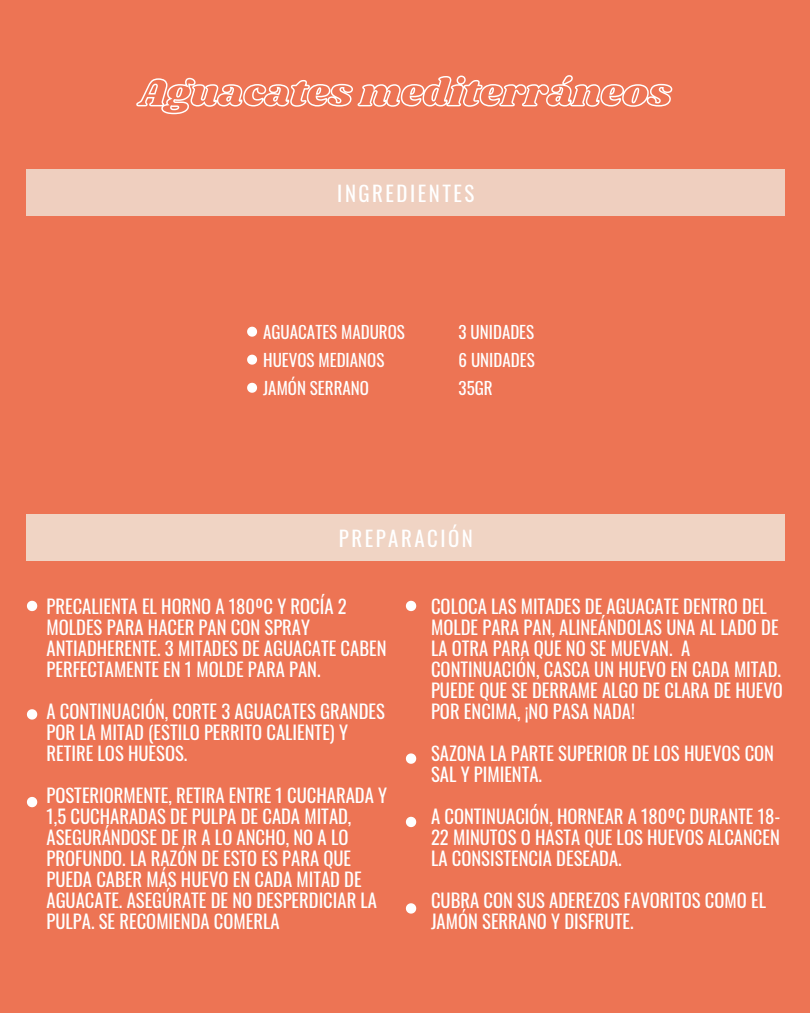
<style>
.page{position:relative;width:810px;height:1013px;background:#fff}
.page>*{position:absolute;margin:0;border:0;box-sizing:border-box;transform-origin:0 0}
.t1{font:20.9px "Oswald";letter-spacing:.12em;color:#fff}
.t2{font:18.6px/21px "Oswald";color:#fff}
.t3{font:17px "Oswald";color:#fff}
</style>
<div class="page">
<div style="left:0;top:0;width:810px;height:1012px;background:#ed7454"></div>
<svg style="left:136px;top:75px;width:537px;height:40px"></svg>
<div style="left:27px;top:170px;width:758px;height:46px;background:#f0d4c4"></div>
<div style="left:27px;top:514px;width:758px;height:46px;background:#f0d4c4"></div>
<svg style="left:247px;top:327px;width:10px;height:10px"></svg>
<svg style="left:247px;top:383px;width:10px;height:10px"></svg>
<svg style="left:247px;top:354px;width:10px;height:10px"></svg>
<svg style="left:27px;top:600px;width:10px;height:11px"></svg>
<svg style="left:27px;top:709px;width:10px;height:10px"></svg>
<svg style="left:406px;top:600px;width:10px;height:11px"></svg>
<svg style="left:406px;top:753px;width:10px;height:10px"></svg>
<svg style="left:27px;top:797px;width:10px;height:10px"></svg>
<svg style="left:406px;top:816px;width:10px;height:11px"></svg>
<svg style="left:406px;top:903px;width:10px;height:10px"></svg>
<p class="t1" style="left:337px;top:177px;width:139px">INGREDIENTES</p>
<p class="t3" style="left:263px;top:319px;width:143px">AGUACATES MADUROS</p>
<p class="t3" style="left:459px;top:319px;width:77px">3 UNIDADES</p>
<p class="t3" style="left:263px;top:375px;width:107px">JAMÓN SERRANO</p>
<p class="t3" style="left:459px;top:375px;width:36px">35GR</p>
<p class="t3" style="left:263px;top:347px;width:123px">HUEVOS MEDIANOS</p>
<p class="t3" style="left:459px;top:347px;width:78px">6 UNIDADES</p>
<p class="t1" style="left:339px;top:522px;width:136px">PREPARACIÓN</p>
<p class="t2" style="left:47px;top:595px;width:342px">PRECALIENTA EL HORNO A 180ºC Y ROCÍA 2<br>MOLDES PARA HACER PAN CON SPRAY ANTIADHERENTE. 3 MITADES DE AGUACATE CABEN PERFECTAMENTE EN 1 MOLDE PARA PAN.</p>
<p class="t2" style="left:47px;top:700px;width:340px">A CONTINUACIÓN, CORTE 3 AGUACATES GRANDES<br>POR LA MITAD (ESTILO PERRITO CALIENTE) Y<br>RETIRE LOS HUESOS.</p>
<p class="t2" style="left:47px;top:784px;width:342px">POSTERIORMENTE, RETIRA ENTRE 1 CUCHARADA Y 1,5 CUCHARADAS DE PULPA DE CADA MITAD, ASEGURÁNDOSE DE IR A LO ANCHO, NO A LO PROFUNDO. LA RAZÓN DE ESTO ES PARA QUE PUEDA CABER MÁS HUEVO EN CADA MITAD DE AGUACATE. ASEGÚRATE DE NO DESPERDICIAR LA PULPA. SE RECOMIENDA COMERLA</p>
<p class="t2" style="left:431px;top:595px;width:353px">COLOCA LAS MITADES DE AGUACATE DENTRO DEL MOLDE PARA PAN, ALINEÁNDOLAS UNA AL LADO DE LA OTRA PARA QUE NO SE MUEVAN. A CONTINUACIÓN, CASCA UN HUEVO EN CADA MITAD.<br>PUEDE QUE SE DERRAME ALGO DE CLARA DE HUEVO POR ENCIMA, ¡NO PASA NADA!</p>
<p class="t2" style="left:431px;top:742px;width:345px">SAZONA LA PARTE SUPERIOR DE LOS HUEVOS CON<br>SAL Y PIMIENTA.</p>
<p class="t2" style="left:431px;top:805px;width:351px;text-align:justify">A CONTINUACIÓN, HORNEAR A 180ºC DURANTE 18- 22 MINUTOS O HASTA QUE LOS HUEVOS ALCANCEN LA CONSISTENCIA DESEADA.</p>
<p class="t2" style="left:431px;top:889px;width:337px">CUBRA CON SUS ADEREZOS FAVORITOS COMO EL<br>JAMÓN SERRANO Y DISFRUTE.</p>
</div>
